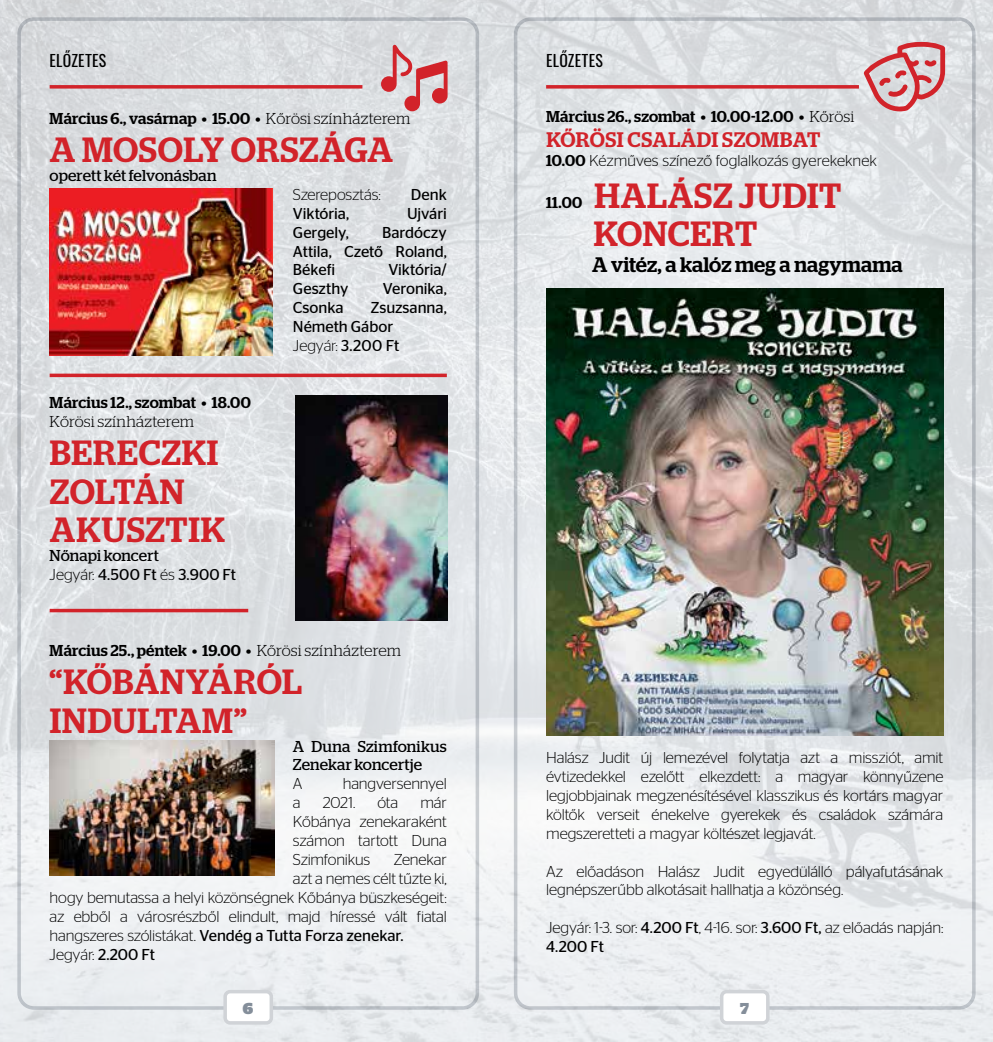
<style>
.page{position:relative;width:993px;height:1042px;background:#fff}
.page>*{position:absolute;margin:0;border:0;box-sizing:border-box;transform-origin:0 0}
.t1{font:500 35px/38.5px "Stag";letter-spacing:.02em;color:#d2232a}
.t2{font:500 21px "Stag";color:#000}
.t3{font:500 21px "Stag";letter-spacing:.015em;color:#d2232a}
.t4{font:300 15.75px/18.9px "Stag Sans";letter-spacing:-.01em;color:#000;text-align:justify}
.t5{font:15.75px/18.9px "Stag Sans";letter-spacing:-.005em;color:#000;text-align:justify}
.t6{font:500 15.75px "Stag";letter-spacing:.01em;color:#000}
.t7{font:15.75px/18.9px "Stag";letter-spacing:.01em;color:#000}
.t8{font:300 15.75px "Stag";letter-spacing:.01em;color:#000}
.t9{font:15.75px "Oswald";letter-spacing:.02em;color:#000}
.t10{font:900 15.75px "Stag";color:#848e9a}
.s1{font-weight:300}
.s2{font-weight:400}
.s3{font-family:"Stag";font-weight:500}
</style>
<div class="page">
<img style="left:0;top:0;width:992px;height:1042px">
<svg style="left:50px;top:85px;width:312px;height:4px"></svg>
<hr style="left:50px;top:609px;width:198px;height:3px;background:#d2232a">
<hr style="left:50px;top:374px;width:396px;height:3px;background:#d2232a">
<svg style="left:546px;top:85px;width:312px;height:4px"></svg>
<svg style="left:863px;top:42px;width:81px;height:69px;background:#d8a7ab"></svg>
<svg style="left:381px;top:45px;width:66px;height:66px;background:#d8a5a9"></svg>
<img style="left:295px;top:396px;width:152px;height:225px">
<img style="left:50px;top:741px;width:224px;height:134px">
<img style="left:546px;top:289px;width:397px;height:446px">
<img style="left:50px;top:189px;width:222px;height:166px">
<div style="left:17px;top:17px;width:462px;height:992px;border:4px solid #d0d3d7;border-radius:15px"></div>
<div style="left:513px;top:17px;width:462px;height:992px;border:4px solid #d0d3d7;border-radius:15px"></div>
<div style="left:225px;top:991px;width:46px;height:32px;background:#fff;border-radius:5px"></div>
<div style="left:223px;top:990px;width:50px;height:34px;border:4px solid #d0d3d7;border-radius:5px"></div>
<div style="left:721px;top:991px;width:46px;height:32px;background:#fff;border-radius:5px"></div>
<div style="left:719px;top:990px;width:50px;height:34px;border:4px solid #d0d3d7;border-radius:5px"></div>
<p class="t9" style="left:50px;top:49px;width:58px">ELŐZETES</p>
<p class="t6" style="left:50px;top:109px;width:362px">Március 6., vasárnap • 15.00 • <span class="s1">Kőrösi színházterem</span></p>
<h1 class="t1" style="left:50px;top:130px;width:344px">A MOSOLY ORSZÁGA</h1>
<p class="t7" style="left:50px;top:166px;width:168px">operett két felvonásban</p>
<p class="t4" style="left:293px;top:185px;width:89px">Szereposztás:</p>
<p class="t5" style="left:411px;top:185px;width:37px">Denk</p>
<p class="t5" style="left:293px;top:204px;width:58px">Viktória,</p>
<p class="t5" style="left:407px;top:204px;width:41px">Ujvári</p>
<p class="t5" style="left:293px;top:223px;width:57px">Gergely,</p>
<p class="t5" style="left:293px;top:223px;width:155px;text-indent:89px">Bardóczy Attila, Czető Roland, Békefi</p>
<p class="t5" style="left:388px;top:260px;width:60px">Viktória/</p>
<p class="t6" style="left:50px;top:393px;width:202px">Március 12., szombat • 18.00</p>
<p class="t8" style="left:50px;top:412px;width:146px">Kőrösi színházterem</p>
<h1 class="t1" style="left:50px;top:433px;width:176px">BERECZKI<br>ZOLTÁN<br>AKUSZTIK</h1>
<p class="t7" style="left:50px;top:546px;width:111px">Nőnapi koncert</p>
<p class="t5" style="left:50px;top:565px;width:188px"><span class="s1">Jegyár:</span> 4.500 Ft <span class="s1">és</span> 3.900 Ft</p>
<p class="t5" style="left:293px;top:279px;width:57px">Geszthy</p>
<p class="t5" style="left:382px;top:279px;width:65px">Veronika,</p>
<p class="t5" style="left:293px;top:298px;width:52px">Csonka</p>
<p class="t5" style="left:293px;top:298px;width:155px;text-align:left;text-indent:78px">Zsuzsanna,<br>Németh Gábor<br><span class="s1">Jegyár:</span> 3.200 Ft</p>
<p class="t6" style="left:50px;top:641px;width:353px">Március 25., péntek • 19.00 • <span class="s1">Kőrösi színházterem</span></p>
<h1 class="t1" style="left:50px;top:662px;width:254px">“KŐBÁNYÁRÓL<br>INDULTAM”</h1>
<p class="t7" style="left:293px;top:736px;width:155px">A Duna Szimfonikus<br>Zenekar koncertje</p>
<p class="t4" style="left:293px;top:774px;width:11px">A</p>
<p class="t4" style="left:342px;top:774px;width:105px">hangversennyel</p>
<p class="t4" style="left:293px;top:793px;width:9px">a</p>
<p class="t4" style="left:322px;top:793px;width:34px">2021.</p>
<p class="t4" style="left:377px;top:793px;width:22px">óta</p>
<p class="t4" style="left:293px;top:793px;width:155px;text-indent:127px">már Kőbánya zenekaraként számon tartott Duna Szimfonikus</p>
<p class="t4" style="left:393px;top:850px;width:55px">Zenekar</p>
<p class="t4" style="left:293px;top:869px;width:155px">azt a nemes célt tűzte ki,</p>
<p class="t4" style="left:50px;top:887px;width:398px">hogy bemutassa a helyi közönségnek Kőbánya büszkeségeit:</p>
<p class="t4" style="left:50px;top:906px;width:398px">az ebből a városrészből elindult, majd híressé vált fiatal</p>
<p class="t5" style="left:50px;top:925px;width:355px"><span class="s1">hangszeres szólistákat.</span> Vendég a Tutta Forza zenekar.</p>
<p class="t4" style="left:50px;top:944px;width:107px">Jegyár: <span class="s2">2.200 Ft</span></p>
<p class="t9" style="left:546px;top:49px;width:58px">ELŐZETES</p>
<p class="t6" style="left:546px;top:107px;width:310px">Március 26., szombat • 10.00-12.00 • <span class="s1">Kőrösi</span></p>
<h2 class="t3" style="left:546px;top:127px;width:275px">KŐRÖSI CSALÁDI SZOMBAT</h2>
<p class="t4" style="left:546px;top:151px;width:332px"><span class="s3">10.00</span> Kézműves színező foglalkozás gyerekeknek</p>
<p class="t6" style="left:546px;top:193px;width:38px">11.00</p>
<h1 class="t1" style="left:593px;top:176px;width:249px">HALÁSZ JUDIT<br>KONCERT</h1>
<h2 class="t2" style="left:592px;top:252px;width:312px">A vitéz, a kalóz meg a nagymama</h2>
<p class="t4" style="left:546px;top:748px;width:398px">Halász Judit új lemezével folytatja azt a missziót, amit évtizedekkel ezelőtt elkezdett: a magyar könnyűzene legjobbjainak megzenésítésével klasszikus és kortárs magyar költők verseit énekelve gyerekek és családok számára megszeretteti a magyar költészet legjavát.</p>
<p class="t4" style="left:546px;top:861px;width:398px">Az előadáson Halász Judit egyedülálló pályafutásának legnépszerűbb alkotásait hallhatja a közönség.</p>
<p class="t4" style="left:546px;top:918px;width:398px">Jegyár: 1-3. sor: <span class="s2">4.200 Ft</span>, 4-16. sor: <span class="s2">3.600 Ft,</span> az előadás napján:<br><span class="s2">4.200 Ft</span></p>
<p class="t10" style="left:243px;top:999px;width:12px">6</p>
<p class="t10" style="left:739px;top:999px;width:10px">7</p>
</div>
